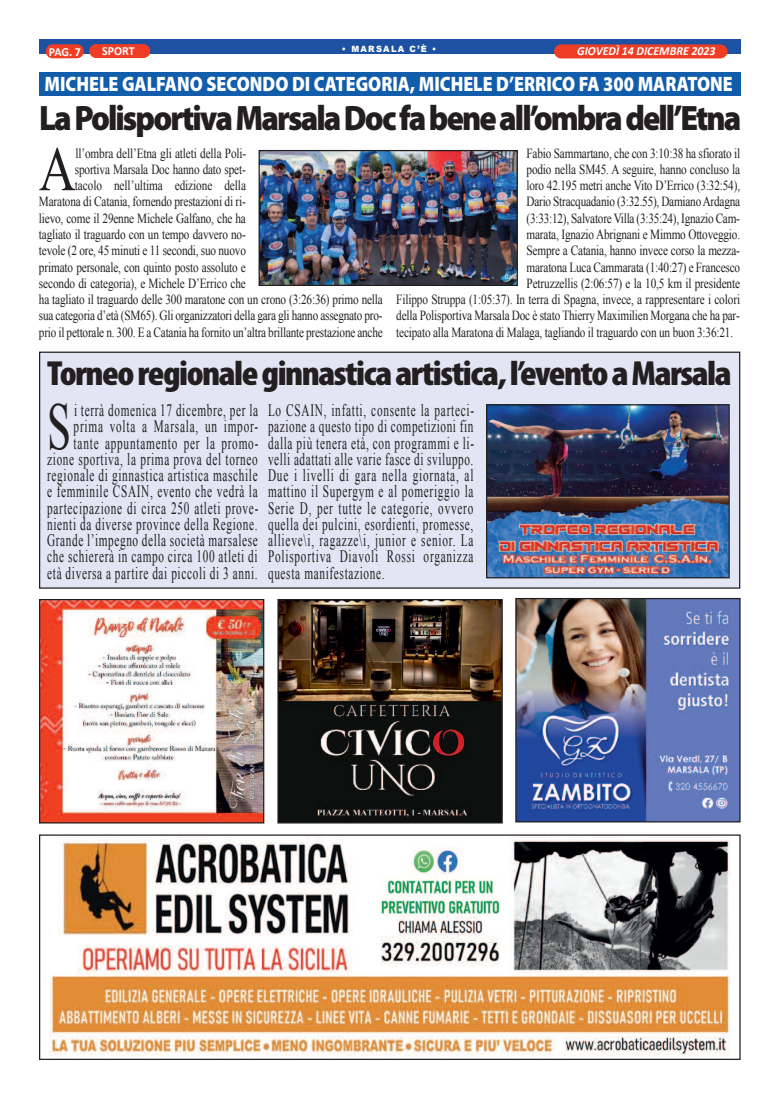
<style>
.page{position:relative;width:780px;height:1099px;background:#fff}
.page>*{position:absolute;margin:0;border:0;box-sizing:border-box;transform-origin:0 0}
.t1{font:66.5px "Times New Roman";color:#231f20;scale:.65 1}
.t2{font:63px "Times New Roman";color:#231f20;scale:.81 1}
.t3{font:900 35.38px "Myriad Pro";letter-spacing:-.06em;color:#231f20;scale:.91 1}
.t4{font:900 condensed 35px "Myriad Pro";letter-spacing:-.04em;color:#231f20;scale:1.08 1}
.t5{font:900 20.88px "Myriad Pro";color:#fff;scale:.86 1}
.t6{font:17.38px/16.2px "Times New Roman";letter-spacing:.06em;color:#231f20;text-align:right;scale:.65 1}
.t7{font:13.88px "Times New Roman";letter-spacing:-.015em;color:#231f20;scale:.81 1}
.t8{font:italic 700 12.38px "Calibri";color:#fff;scale:.96 1}
.t9{font:700 12.38px "Calibri";letter-spacing:-.005em;color:#fff;scale:.96 1}
.t10{font:900 8.62px "Arial";letter-spacing:.15em;color:#fff;scale:.96 1}
</style>
<div class="page">
<div style="left:39px;top:39px;width:701px;height:14px;background:#1d52a3"></div>
<div style="left:46px;top:44px;width:38px;height:14px;background:#ef3c25;border-radius:7px"></div>
<div style="left:554px;top:44px;width:173px;height:14px;background:#ef3c25;border-radius:7px"></div>
<div style="left:89px;top:44px;width:61px;height:14px;background:#ef3c25;border-radius:7px"></div>
<div style="left:39px;top:72px;width:701px;height:24px;background:#115cab"></div>
<img style="left:260px;top:152px;width:256px;height:132px">
<div style="left:258px;top:150px;width:260px;height:136px;border:1px solid #231f20"></div>
<img style="left:517px;top:600px;width:221px;height:220px">
<div style="left:515px;top:598px;width:225px;height:224px;border:1px solid #231f20"></div>
<img style="left:41px;top:601px;width:221px;height:220px">
<div style="left:39px;top:599px;width:225px;height:224px;border:1px solid #231f20"></div>
<img style="left:279px;top:601px;width:221px;height:220px">
<div style="left:277px;top:599px;width:225px;height:224px;border:1px solid #231f20"></div>
<img style="left:49px;top:836px;width:681px;height:220px">
<div style="left:40px;top:352px;width:699px;height:236px;background:#e2e5f3"></div>
<div style="left:39px;top:351px;width:701px;height:237px;border:1px solid #231f20"></div>
<img style="left:488px;top:406px;width:239px;height:170px">
<div style="left:486px;top:404px;width:243px;height:174px;border:1px solid #231f20"></div>
<p class="t10" style="left:342px;top:42px;width:100px">• MARSALA C’È •</p>
<h3 class="t5" style="left:45px;top:76px;width:801px">MICHELE GALFANO SECONDO DI CATEGORIA, MICHELE D’ERRICO FA 300 MARATONE</h3>
<p class="t9" style="left:49px;top:46px;width:35px">PAG. 7</p>
<p class="t9" style="left:102px;top:46px;width:35px">SPORT</p>
<p class="t8" style="left:577px;top:46px;width:146px">GIOVEDÌ 14 DICEMBRE 2023</p>
<h3 class="t3" style="left:39px;top:105px;width:773px">LaPolisportivaMarsalaDocfabeneall’ombradell’Etna</h3>
<h2 class="t2" style="left:39px;top:134px;width:47px">A</h2>
<p class="t7" style="left:75px;top:145px;width:212px">ll’ombra dell’Etna gli atleti della Poli-</p>
<p class="t7" style="left:75px;top:162px;width:212px">sportiva Marsala Doc hanno dato spet-</p>
<p class="t7" style="left:75px;top:178px;width:213px">tacolo nell’ultima edizione della</p>
<p class="t7" style="left:39px;top:194px;width:257px">Maratona di Catania, fornendo prestazioni di ri-</p>
<p class="t7" style="left:39px;top:210px;width:257px">lievo, come il 29enne Michele Galfano, che ha</p>
<p class="t7" style="left:39px;top:227px;width:257px">tagliato il traguardo con un tempo davvero no-</p>
<p class="t7" style="left:39px;top:243px;width:257px">tevole (2 ore, 45 minuti e 11 secondi, suo nuovo</p>
<p class="t7" style="left:39px;top:259px;width:257px">primato personale, con quinto posto assoluto e</p>
<p class="t7" style="left:39px;top:275px;width:257px">secondo di categoria), e Michele D’Errico che</p>
<p class="t7" style="left:39px;top:292px;width:426px">ha tagliato il traguardo delle 300 maratone con un crono (3:26:36) primo nella</p>
<p class="t7" style="left:39px;top:308px;width:426px">sua categoria d’età (SM65). Gli organizzatori della gara gli hanno assegnato pro-</p>
<p class="t7" style="left:39px;top:324px;width:426px">prio il pettorale n. 300. E a Catania ha fornito un’altra brillante prestazione anche</p>
<p class="t7" style="left:526px;top:145px;width:265px">Fabio Sammartano, che con 3:10:38 ha sfiorato il</p>
<p class="t7" style="left:526px;top:162px;width:265px">podio nella SM45. A seguire, hanno concluso la</p>
<p class="t7" style="left:526px;top:178px;width:265px">loro 42.195 metri anche Vito D’Errico (3:32:54),</p>
<p class="t7" style="left:526px;top:194px;width:265px">Dario Stracquadanio (3:32.55), DamianoArdagna</p>
<p class="t7" style="left:526px;top:210px;width:265px">(3:33:12), Salvatore Villa (3:35:24), Ignazio Cam-</p>
<p class="t7" style="left:526px;top:227px;width:265px">marata, Ignazio Abrignani e Mimmo Ottoveggio.</p>
<p class="t7" style="left:526px;top:243px;width:265px">Sempre a Catania, hanno invece corso la mezza-</p>
<p class="t7" style="left:526px;top:259px;width:265px">maratona Luca Cammarata (1:40:27) e Francesco</p>
<p class="t7" style="left:526px;top:275px;width:265px">Petruzzellis (2:06:57) e la 10,5 km il presidente</p>
<p class="t7" style="left:396px;top:292px;width:426px">Filippo Struppa (1:05:37). In terra di Spagna, invece, a rappresentare i colori</p>
<p class="t7" style="left:396px;top:308px;width:425px">della Polisportiva Marsala Doc è stato Thierry Maximilien Morgana che ha par-</p>
<p class="t7" style="left:396px;top:324px;width:417px">tecipato alla Maratona di Malaga, tagliando il traguardo con un buon 3:36:21.</p>
<h3 class="t4" style="left:47px;top:361px;width:635px">Torneoregionaleginnasticaartistica,l’eventoaMarsala</h3>
<h1 class="t1" style="left:47px;top:389px;width:38px">S</h1>
<p class="t6" style="left:47px;top:402px;width:326px">i terrà domenica 17 dicembre, per la prima volta a Marsala, un impor&shy;tante appuntamento per la promo&shy;zione sportiva, la prima prova del torneo regionale di ginnastica artistica maschile e femminile CSAIN, evento che vedrà la partecipazione di circa 250 atleti prove&shy;nienti da diverse province della Regione.<br>Grande l’impegno della società marsalese che schiererà in campo circa 100 atleti di età diversa a partire dai piccoli di 3 anni.</p>
<p class="t6" style="left:268px;top:402px;width:318px;text-align:justify">Lo CSAIN, infatti, consente la parteci&shy;pazione a questo tipo di competizioni fin dalla più tenera età, con programmi e li&shy;velli adattati alle varie fasce di sviluppo.<br>Due i livelli di gara nella giornata, al mattino il Supergym e al pomeriggio la Serie D, per tutte le categorie, ovvero quella dei pulcini, esordienti, promesse, allieve\i, ragazze\i, junior e senior. La Polisportiva Diavoli Rossi organizza questa manifestazione.</p>
</div>
